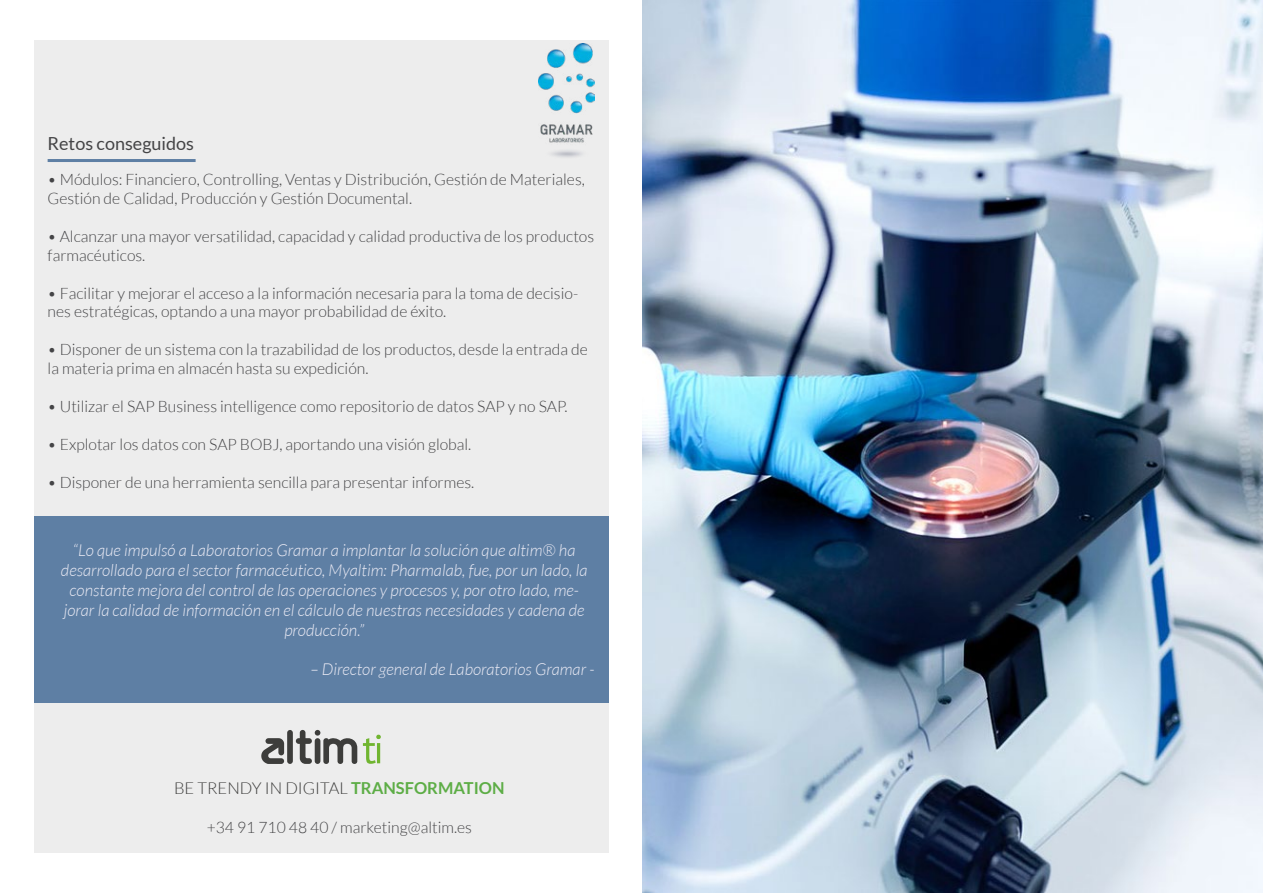
<style>
.page{position:relative;width:1263px;height:893px;background:#fff}
.page>*{position:absolute;margin:0;border:0;box-sizing:border-box;transform-origin:0 0}
.t1{font:18px "Lato";color:#444446}
.t2{font:italic 300 16.5px/19.8px "Lato";color:#eaeaf4;text-align:center}
.t3{font:300 16.5px "Lato";color:#3c3c3b}
.t4{font:300 15.75px/18.9px "Lato";color:#444446}
.s1{font-weight:700;color:#5dad46}
</style>
<div class="page">
<div style="left:34px;top:40px;width:574px;height:813px;background:#ededed"></div>
<img style="left:642px;top:0;width:621px;height:893px">
<svg style="left:363px;top:735px;width:18px;height:29px"></svg>
<svg style="left:261px;top:738px;width:23px;height:26px"></svg>
<div style="left:287px;top:730px;width:6px;height:34px;background:#3d3d3b;border-radius:3px"></div>
<svg style="left:296px;top:730px;width:61px;height:34px"></svg>
<hr style="left:48px;top:159px;width:148px;height:3px;background:#5e7fa4">
<div style="left:34px;top:516px;width:574px;height:186px;background:#5e7fa4"></div>
<img style="left:539px;top:43px;width:55px;height:114px">
<p class="t1" style="left:48px;top:133px;width:148px">Retos conseguidos</p>
<p class="t4" style="left:48px;top:170px;width:539px">• Módulos: Financiero, Controlling, Ventas y Distribución, Gestión de Materiales,<br>Gestión de Calidad, Producción y Gestión Documental.</p>
<p class="t4" style="left:48px;top:227px;width:548px">• Alcanzar una mayor versatilidad, capacidad y calidad productiva de los productos farmacéuticos.</p>
<p class="t4" style="left:48px;top:283px;width:532px">• Facilitar y mejorar el acceso a la información necesaria para la toma de decisio&shy;nes estratégicas, optando a una mayor probabilidad de éxito.</p>
<p class="t4" style="left:48px;top:340px;width:542px">• Disponer de un sistema con la trazabilidad de los productos, desde la entrada de la materia prima en almacén hasta su expedición.</p>
<p class="t4" style="left:48px;top:397px;width:522px">• Utilizar el SAP Business intelligence como repositorio de datos SAP y no SAP.</p>
<p class="t4" style="left:48px;top:435px;width:425px">• Explotar los datos con SAP BOBJ, aportando una visión global.</p>
<p class="t4" style="left:48px;top:472px;width:428px">• Disponer de una herramienta sencilla para presentar informes.</p>
<p class="t2" style="left:61px;top:541px;width:528px">“Lo que impulsó a Laboratorios Gramar a implantar la solución que altim® ha desarrollado para el sector farmacéutico, Myaltim: Pharmalab, fue, por un lado, la constante mejora del control de las operaciones y procesos y, por otro lado, me&shy;jorar la calidad de información en el cálculo de nuestras necesidades y cadena de producción.”</p>
<p class="t2" style="left:310px;top:660px;width:285px">– Director general de Laboratorios Gramar -</p>
<p class="t3" style="left:174px;top:779px;width:332px">BE TRENDY IN DIGITAL <span class="s1">TRANSFORMATION</span></p>
<p class="t4" style="left:207px;top:817px;width:267px">+34 91 710 48 40 / marketing@altim.es</p>
</div>
